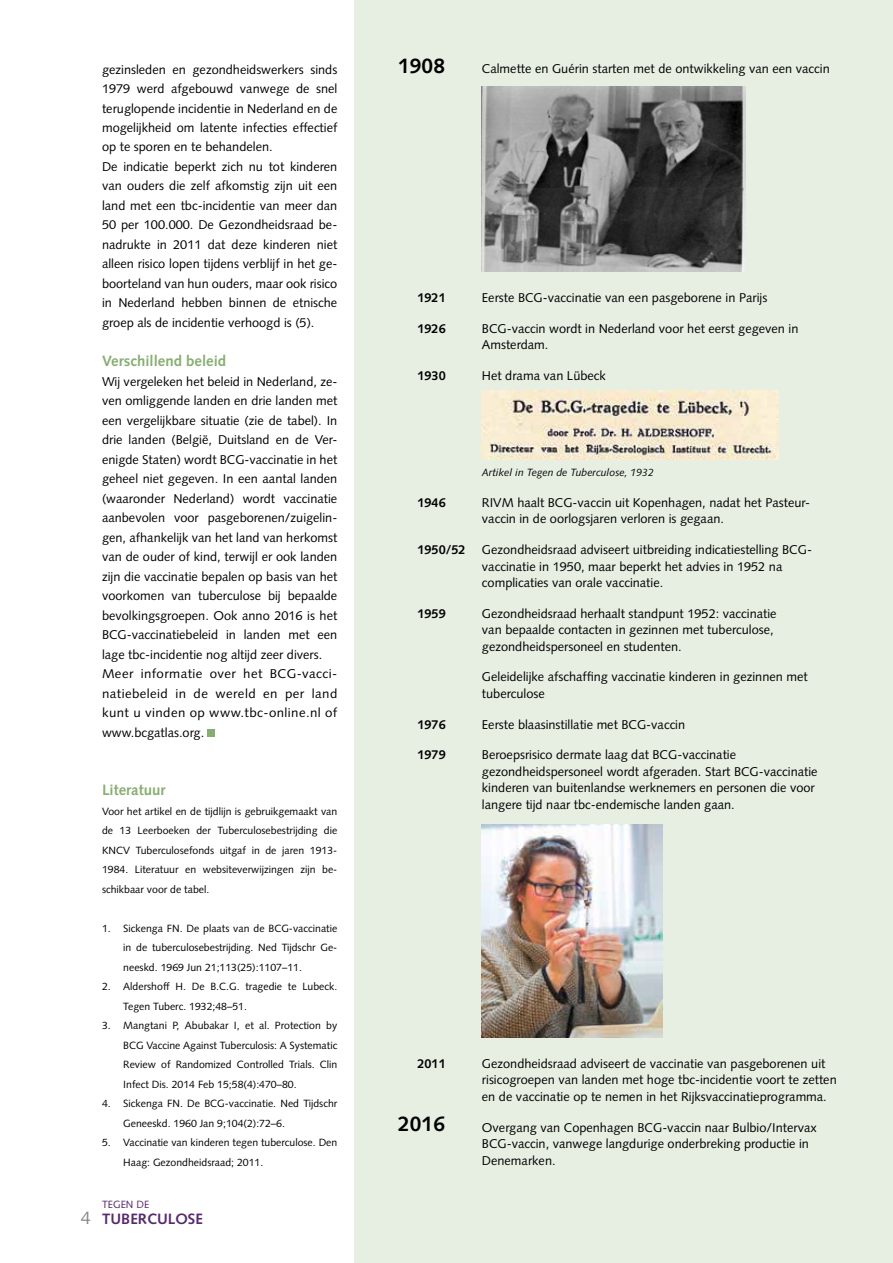
<style>
.page{position:relative;width:893px;height:1263px;background:#fff}
.page>*{position:absolute;margin:0;border:0;box-sizing:border-box;transform-origin:0 0}
.t1{font:700 21px "Syntax";color:#000}
.t2{font:700 15px "Syntax";color:#87ae72}
.t3{font:700 15px "Syntax";color:#57296d}
.t4{font:12.75px/19.5px "Syntax";color:#000}
.t5{font:700 12.75px "Syntax";color:#000}
.t6{font:10.5px/19.5px "Syntax";color:#000;text-align:justify}
.t7{font:italic 10.5px "Syntax";color:#000}
.t8{font:10.5px "Syntax";color:#57296d}
.s1{font-weight:400;font-size:18px;color:#878787}
.s2{font-weight:400}
</style>
<div class="page">
<div style="left:354px;top:0;width:539px;height:1263px;background:#e7eee2"></div>
<div style="left:208px;top:729px;width:7px;height:7px;background:#87ae72"></div>
<img style="left:482px;top:86px;width:263px;height:185px">
<img style="left:482px;top:390px;width:297px;height:69px">
<img style="left:482px;top:824px;width:180px;height:213px">
<p class="t4" style="left:102px;top:59px;width:237px">gezinsleden en gezondheidswerkers sinds 1979 werd afgebouwd vanwege de snel teruglopende incidentie in Nederland en de mogelijkheid om latente infecties effectief op te sporen en te behandelen.<br>De indicatie beperkt zich nu tot kinderen van ouders die zelf afkomstig zijn uit een land met een tbc-incidentie van meer dan 50 per 100.000. De Gezondheidsraad be&shy;nadrukte in 2011 dat deze kinderen niet alleen risico lopen tijdens verblijf in het ge&shy;boorteland van hun ouders, maar ook risico in Nederland hebben binnen de etnische groep als de incidentie verhoogd is (5).</p>
<p class="t2" style="left:102px;top:352px;width:126px">Verschillend beleid</p>
<p class="t4" style="left:102px;top:371px;width:237px">Wij vergeleken het beleid in Nederland, ze&shy;ven omliggende landen en drie landen met een vergelijkbare situatie (zie de tabel). In drie landen (België, Duitsland en de Ver&shy;enigde Staten) wordt BCG-vaccinatie in het geheel niet gegeven. In een aantal landen (waaronder N ederland) wordt vaccinatie aanbevolen voor pasgeborenen/zuigelin&shy;gen, afhankelijk van het land van herkomst van de ouder of kind, terwijl er ook landen zijn die vaccinatie bepalen op basis van het voorkomen van tuberculose bij bepaalde bevolkingsgroepen. Ook anno 2016 is het BCG-vaccinatiebeleid in landen met een lage tbc-incidentie nog altijd zeer divers.<br>Meer informatie over het BCG-vacci&shy;natiebeleid in de wereld en per land kunt u vinden op www.tbc-online.nl of www.bcgatlas.org.</p>
<p class="t2" style="left:102px;top:781px;width:65px">Literatuur</p>
<p class="t6" style="left:102px;top:801px;width:237px">Voor het artikel en de tijdlijn is gebruikgemaakt van de 13 Leerboeken der Tuberculosebestrijding die KNCV Tuberculosefonds uitgaf in de jaren 1913- 1984. Literatuur en websiteverwijzingen zijn be&shy;schikbaar voor de tabel.</p>
<p class="t6" style="left:123px;top:918px;width:216px;text-indent:-21px">1. Sickenga FN . De plaats van de BCG-vaccinatie in de tuberculosebestrijding. Ned Tijdschr Ge&shy;neeskd. 1969 Jun 21;113(25):1107–11.</p>
<p class="t6" style="left:123px;top:977px;width:216px;text-indent:-21px">2. Aldershoff H. De B.C.G. tragedie te Lubeck.<br>Tegen Tuberc. 1932;48–51.</p>
<p class="t6" style="left:123px;top:1016px;width:216px;text-indent:-21px">3. Mangtani P, Abubakar I, et al. Protection by BCG Vaccine Against Tuberculosis: A Systematic Review of Randomized Controlled Trials. Clin Infect Dis. 2014 Feb 15;58(4):470–80.</p>
<p class="t6" style="left:123px;top:1094px;width:216px;text-indent:-21px">4. Sickenga FN . De BCG-vaccinatie. Ned Tijdschr<br>Geneeskd. 1960 Jan 9;104(2):72–6.</p>
<p class="t6" style="left:123px;top:1133px;width:216px;text-indent:-21px">5. Vaccinatie van kinderen tegen tuberculose. Den<br>Haag: Gezondheidsraad; 2011.</p>
<p class="t8" style="left:102px;top:1198px;width:49px">Tegen de</p>
<p class="t3" style="left:81px;top:1210px;width:123px"><span class="s1">4</span> Tuberculose</p>
<h1 class="t1" style="left:398px;top:54px;width:48px">1908</h1>
<p class="t4" style="left:482px;top:59px;width:349px">Calmette en Guérin starten met de ontwikkeling van een vaccin</p>
<p class="t5" style="left:417px;top:290px;width:44px">1921 <span class="s2">E</span></p>
<p class="t4" style="left:488px;top:288px;width:280px">erste BCG-vaccinatie van een pasgeborene in Parijs</p>
<p class="t5" style="left:417px;top:321px;width:30px">1926</p>
<p class="t4" style="left:482px;top:320px;width:318px;line-height:16.5px">BCG-vaccin wordt in N ederland voor het eerst gegeven in<br>Amsterdam.</p>
<p class="t5" style="left:417px;top:368px;width:30px">1930</p>
<p class="t4" style="left:482px;top:366px;width:125px">Het drama van Lübeck</p>
<p class="t7" style="left:482px;top:466px;width:173px">Artikel in Tegen de Tuberculose, 1932</p>
<p class="t5" style="left:417px;top:495px;width:30px">1946</p>
<p class="t4" style="left:482px;top:494px;width:330px;line-height:16.5px">RIVM haalt BCG-vaccin uit Kopenhagen, nadat het Pasteur&shy;vaccin in de oorlogsjaren verloren is gegaan.</p>
<p class="t5" style="left:417px;top:542px;width:58px">1950/52 <span class="s2">G</span></p>
<p class="t4" style="left:482px;top:541px;width:331px;line-height:16.5px;text-indent:9px">ezondheidsraad adviseert uitbreiding indicatiestelling BCG&shy;vaccinatie in 1950, maar beperkt het advies in 1952 na complicaties van orale vaccinatie.</p>
<p class="t5" style="left:417px;top:606px;width:45px">1959 <span class="s2">G</span></p>
<p class="t4" style="left:482px;top:605px;width:296px;line-height:16.5px;text-indent:9px">ezondheidsraad herhaalt standpunt 1952: vaccinatie van bepaalde contacten in gezinnen met tuberculose, gezondheidspersoneel en studenten.</p>
<p class="t4" style="left:417px;top:667px;width:26px">G</p>
<p class="t4" style="left:482px;top:669px;width:327px;line-height:16.5px;text-indent:9px">eleidelijke afschaffing vaccinatie kinderen in gezinnen met tuberculose</p>
<p class="t5" style="left:417px;top:717px;width:44px">1976 <span class="s2">E</span></p>
<p class="t4" style="left:488px;top:715px;width:198px">erste blaasinstillatie met BCG-vaccin</p>
<p class="t5" style="left:417px;top:748px;width:30px">1979</p>
<p class="t4" style="left:482px;top:747px;width:337px;line-height:16.5px">Beroepsrisico dermate laag dat BCG-vaccinatie gezondheidspersoneel wordt afgeraden. Start BCG-vaccinatie kinderen van buitenlandse werknemers en personen die voor langere tijd naar tbc-endemische landen gaan.</p>
<p class="t4" style="left:482px;top:1055px;width:356px;line-height:16.5px;text-indent:9px">ezondheidsraad adviseert de vaccinatie van pasgeborenen uit risicogroepen van landen met hoge tbc-incidentie voort te zetten en de vaccinatie op te nemen in het Rijksvaccinatieprogramma.</p>
<p class="t4" style="left:482px;top:1119px;width:336px;line-height:16.5px">Overgang van Copenhagen BCG-vaccin naar Bulbio/Intervax<br>BCG-vaccin, vanwege langdurige onderbreking productie in<br>Denemarken.</p>
<p class="t5" style="left:417px;top:1056px;width:45px">2011 <span class="s2">G</span></p>
<h1 class="t1" style="left:398px;top:1112px;width:48px">2016</h1>
</div>
